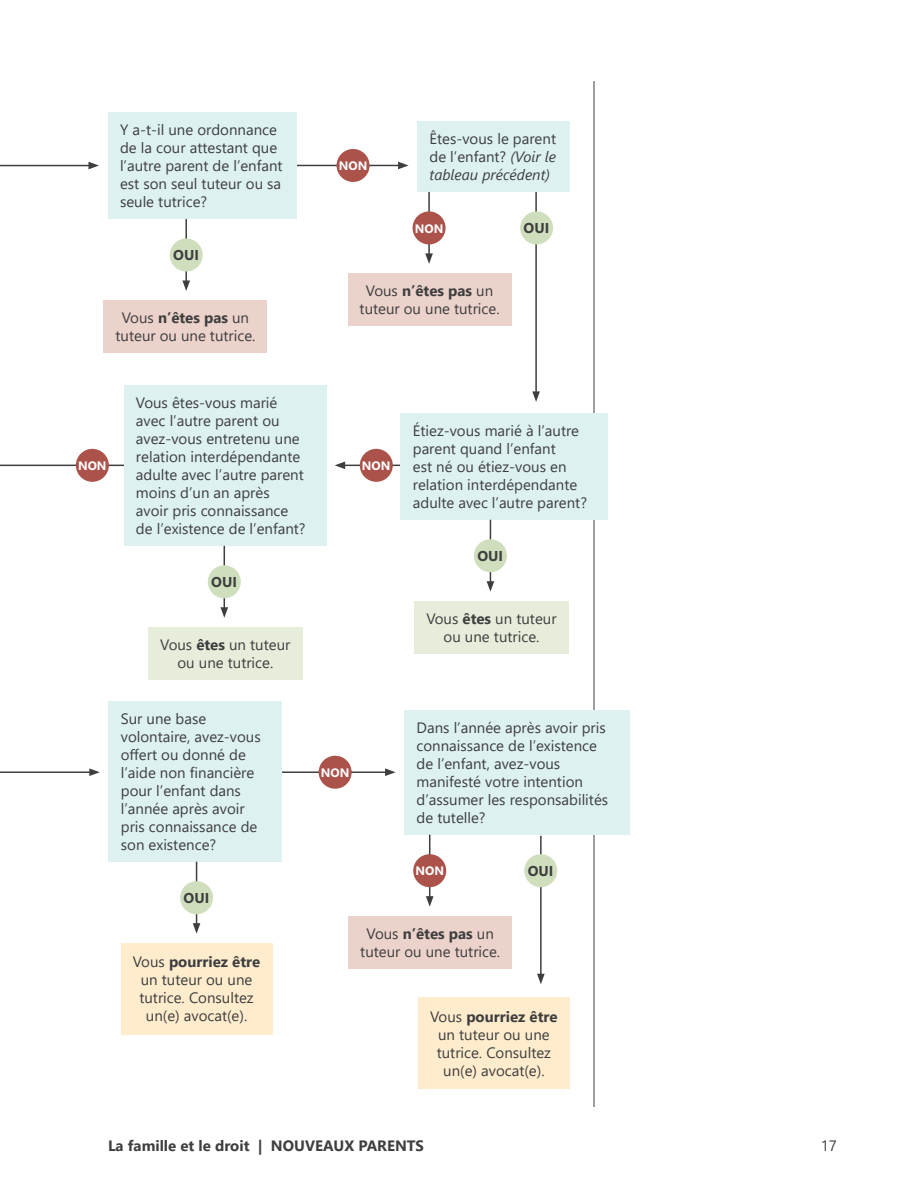
<style>
.page{position:relative;width:918px;height:1188px;background:#fff}
.page>*{position:absolute;margin:0;border:0;box-sizing:border-box;transform-origin:0 0}
.Sidebar_Graph_Body{font:15px/18px "Segoe UI";color:#3e3e3f;text-align:center}
.t1{font:700 15px "Segoe UI";color:#3e3e3f}
.t2{font:700 14.25px "Segoe UI";color:#3e3e3f}
.t3{font:700 12.3px "Segoe UI";color:#fff}
.s1{font-style:italic}
.s2{font-weight:700}
</style>
<div class="page">
<hr style="left:594px;top:81px;width:1px;height:1026px;background:#3e3e3f">
<hr style="left:343px;top:465px;width:58px;height:1px;background:#3e3e3f">
<svg style="left:335px;top:462px;width:10px;height:7px"></svg>
<hr style="left:0;top:165px;width:91px;height:1px;background:#3e3e3f">
<svg style="left:88px;top:162px;width:11px;height:7px"></svg>
<hr style="left:293px;top:165px;width:107px;height:1px;background:#3e3e3f">
<svg style="left:398px;top:162px;width:11px;height:7px"></svg>
<hr style="left:0;top:465px;width:124px;height:1px;background:#3e3e3f">
<div style="left:108px;top:112px;width:188px;height:107px;background:#ddf1f1"></div>
<div style="left:418px;top:121px;width:152px;height:71px;background:#ddf1f1"></div>
<hr style="left:535px;top:192px;width:2px;height:202px;background:#3e3e3f">
<svg style="left:532px;top:391px;width:8px;height:11px"></svg>
<div style="left:401px;top:413px;width:207px;height:107px;background:#ddf1f1"></div>
<div style="left:124px;top:385px;width:203px;height:161px;background:#ddf1f1"></div>
<div style="left:109px;top:701px;width:173px;height:161px;background:#ddf1f1"></div>
<hr style="left:0;top:771px;width:92px;height:2px;background:#3e3e3f">
<svg style="left:89px;top:768px;width:11px;height:8px"></svg>
<div style="left:405px;top:710px;width:225px;height:125px;background:#ddf1f1"></div>
<hr style="left:282px;top:771px;width:105px;height:2px;background:#3e3e3f">
<svg style="left:385px;top:768px;width:11px;height:8px"></svg>
<div style="left:337px;top:149px;width:33px;height:33px;background:#ab524a;border-radius:50%"></div>
<div style="left:520px;top:211px;width:33px;height:33px;background:#cfdfbd;border-radius:50%"></div>
<div style="left:76px;top:449px;width:33px;height:33px;background:#ab524a;border-radius:50%"></div>
<div style="left:360px;top:449px;width:33px;height:33px;background:#ab524a;border-radius:50%"></div>
<hr style="left:540px;top:836px;width:2px;height:140px;background:#3e3e3f">
<svg style="left:537px;top:974px;width:8px;height:10px"></svg>
<div style="left:524px;top:854px;width:33px;height:33px;background:#cfdfbd;border-radius:50%"></div>
<div style="left:319px;top:756px;width:33px;height:33px;background:#ab524a;border-radius:50%"></div>
<div style="left:104px;top:300px;width:163px;height:53px;background:#ebd2cb"></div>
<hr style="left:185px;top:219px;width:2px;height:64px;background:#3e3e3f">
<svg style="left:182px;top:280px;width:8px;height:11px"></svg>
<div style="left:170px;top:239px;width:33px;height:33px;background:#cfdfbd;border-radius:50%"></div>
<hr style="left:428px;top:192px;width:2px;height:64px;background:#3e3e3f">
<svg style="left:425px;top:253px;width:8px;height:11px"></svg>
<div style="left:413px;top:211px;width:33px;height:33px;background:#ab524a;border-radius:50%"></div>
<div style="left:348px;top:273px;width:164px;height:53px;background:#ebd2cb"></div>
<hr style="left:490px;top:520px;width:1px;height:64px;background:#3e3e3f">
<svg style="left:487px;top:581px;width:7px;height:11px"></svg>
<div style="left:414px;top:601px;width:155px;height:53px;background:#e6eedb"></div>
<div style="left:474px;top:539px;width:33px;height:33px;background:#cfdfbd;border-radius:50%"></div>
<hr style="left:224px;top:546px;width:1px;height:64px;background:#3e3e3f">
<svg style="left:220px;top:607px;width:8px;height:11px"></svg>
<div style="left:148px;top:627px;width:155px;height:53px;background:#e6eedb"></div>
<div style="left:208px;top:565px;width:33px;height:33px;background:#cfdfbd;border-radius:50%"></div>
<div style="left:121px;top:943px;width:151px;height:92px;background:#feeccd"></div>
<hr style="left:196px;top:862px;width:1px;height:64px;background:#3e3e3f">
<svg style="left:193px;top:923px;width:7px;height:11px"></svg>
<div style="left:180px;top:881px;width:33px;height:33px;background:#cfdfbd;border-radius:50%"></div>
<div style="left:418px;top:997px;width:152px;height:92px;background:#feeccd"></div>
<hr style="left:429px;top:835px;width:1px;height:64px;background:#3e3e3f">
<svg style="left:426px;top:896px;width:8px;height:11px"></svg>
<div style="left:413px;top:854px;width:33px;height:33px;background:#ab524a;border-radius:50%"></div>
<div style="left:348px;top:916px;width:164px;height:53px;background:#ebd2cb"></div>
<p class="Sidebar_Graph_Body" style="left:120px;top:119px;width:164px;text-align:left">Y a-t-il une ordonnance de la cour attestant que l’autre parent de l’enfant est son seul tuteur ou sa seule tutrice?</p>
<p class="Sidebar_Graph_Body" style="left:430px;top:128px;width:128px;text-align:justify">Êtes-vous le parent de l’enfant? <span class="s1">(Voir le tableau précédent)</span></p>
<p class="t3" style="left:339px;top:154px;width:30px">NON</p>
<p class="t2" style="left:173px;top:242px;width:27px">OUI</p>
<p class="Sidebar_Graph_Body" style="left:116px;top:307px;width:141px">Vous <span class="s2">n’êtes pas</span> un tuteur ou une tutrice.</p>
<p class="t3" style="left:415px;top:217px;width:30px">NON</p>
<p class="Sidebar_Graph_Body" style="left:360px;top:280px;width:141px">Vous <span class="s2">n’êtes pas</span> un tuteur ou une tutrice.</p>
<p class="t2" style="left:524px;top:215px;width:27px">OUI</p>
<p class="Sidebar_Graph_Body" style="left:136px;top:392px;width:171px;text-align:left">Vous êtes-vous marié avec l’autre parent ou avez-vous entretenu une relation interdépendante adulte avec l’autre parent moins d’un an après avoir pris connaissance de l’existence de l’enfant?</p>
<p class="t3" style="left:78px;top:454px;width:30px">NON</p>
<p class="t3" style="left:362px;top:454px;width:30px">NON</p>
<p class="t2" style="left:211px;top:569px;width:27px">OUI</p>
<p class="Sidebar_Graph_Body" style="left:160px;top:634px;width:132px">Vous <span class="s2">êtes</span> un tuteur ou une tutrice.</p>
<p class="Sidebar_Graph_Body" style="left:413px;top:420px;width:176px;text-align:left">Étiez-vous marié à l’autre parent quand l’enfant<br>est né ou étiez-vous en relation interdépendante adulte avec l’autre parent?</p>
<p class="t2" style="left:477px;top:543px;width:27px">OUI</p>
<p class="Sidebar_Graph_Body" style="left:426px;top:608px;width:132px">Vous <span class="s2">êtes</span> un tuteur ou une tutrice.</p>
<p class="Sidebar_Graph_Body" style="left:121px;top:708px;width:141px;text-align:left">Sur une base volontaire, avez-vous offert ou donné de l’aide non financière pour l’enfant dans l’année après avoir pris connaissance de son existence?</p>
<p class="Sidebar_Graph_Body" style="left:417px;top:717px;width:193px;text-align:left">Dans l’année après avoir pris connaissance de l’existence de l’enfant, avez-vous manifesté votre intention d’assumer les responsabilités de tutelle?</p>
<p class="t3" style="left:321px;top:761px;width:30px">NON</p>
<p class="t2" style="left:184px;top:885px;width:27px">OUI</p>
<p class="Sidebar_Graph_Body" style="left:133px;top:951px;width:129px">Vous <span class="s2">pourriez être </span>un tuteur ou une tutrice. Consultez un(e) avocat(e).</p>
<p class="t3" style="left:415px;top:860px;width:30px">NON</p>
<p class="Sidebar_Graph_Body" style="left:360px;top:923px;width:141px">Vous <span class="s2">n’êtes pas</span> un tuteur ou une tutrice.</p>
<p class="t2" style="left:528px;top:858px;width:27px">OUI</p>
<p class="Sidebar_Graph_Body" style="left:430px;top:1006px;width:129px">Vous <span class="s2">pourriez être </span>un tuteur ou une tutrice. Consultez un(e) avocat(e).</p>
<p class="t1" style="left:108px;top:1131px;width:318px">La famille et le droit | NOUVEAUX PARENTS</p>
<p class="Sidebar_Graph_Body" style="left:821px;top:1135px;width:18px">17</p>
</div>
